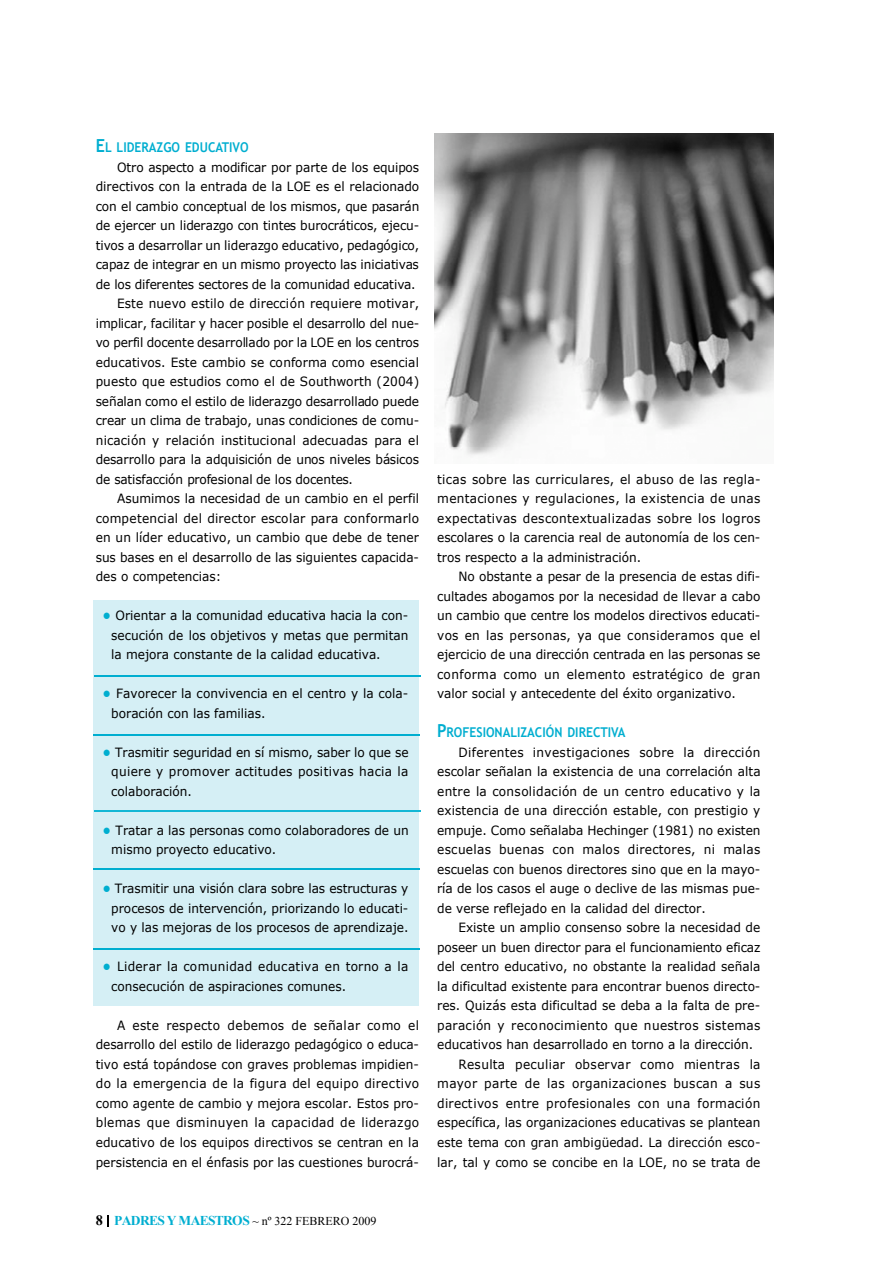
<style>
.page{position:relative;width:893px;height:1263px;background:#fff}
.page>*{position:absolute;margin:0;border:0;box-sizing:border-box;transform-origin:0 0}
.t1{font:700 13.5px "Trebuchet MS";color:#00aed0;scale:.9 1}
.t2{font:12.75px/19.5px "Verdana";color:#000;text-align:justify;scale:.95 1}
.t3{font:12.75px "Verdana";letter-spacing:.025em;color:#000;scale:.95 1}
.t4{font:12.75px "Verdana";letter-spacing:.02em;color:#000;scale:.95 1}
.t5{font:12px "Times New Roman";color:#000}
.s1{font-size:18px}
.s2{font-weight:700;color:#00aed0}
.s3{font-weight:700;font-size:14.25px}
.s4{font-weight:700;font-size:13.5px;color:#00aed0}
</style>
<div class="page">
<div style="left:93px;top:600px;width:325px;height:406px;background:#d5eff5"></div>
<hr style="left:94px;top:675px;width:326px;height:2px;background:#00aed0">
<hr style="left:93px;top:734px;width:326px;height:1px;background:#00aed0">
<hr style="left:94px;top:810px;width:326px;height:2px;background:#13b7d5">
<hr style="left:93px;top:868px;width:327px;height:1px;background:#00aed0">
<hr style="left:93px;top:948px;width:326px;height:1px;background:#00aed0">
<svg style="left:107px;top:1215px;width:2px;height:12px"></svg>
<img style="left:435px;top:133px;width:338px;height:323px">
<p class="t1" style="left:96px;top:140px;width:171px"><span class="s1">E</span>L LIDERAZGO EDUCATIVO</p>
<p class="t2" style="left:117px;top:157px;width:319px">Otro aspecto a modificar por parte de los equipos</p>
<p class="t2" style="left:96px;top:176px;width:342px">directivos con la entrada de la LOE es el relacionado</p>
<p class="t2" style="left:96px;top:196px;width:342px">con el cambio conceptual de los mismos, que pasarán</p>
<p class="t2" style="left:96px;top:216px;width:342px">de ejercer un liderazgo con tintes burocráticos, ejecu-</p>
<p class="t2" style="left:96px;top:235px;width:342px">tivos a desarrollar un liderazgo educativo, pedagógico,</p>
<p class="t2" style="left:96px;top:254px;width:342px">capaz de integrar en un mismo proyecto las iniciativas</p>
<p class="t2" style="left:96px;top:274px;width:338px">de los diferentes sectores de la comunidad educativa.</p>
<p class="t2" style="left:117px;top:293px;width:320px">Este nuevo estilo de dirección requiere motivar,</p>
<p class="t2" style="left:96px;top:313px;width:342px">implicar, facilitar y hacer posible el desarrollo del nue-</p>
<p class="t2" style="left:96px;top:333px;width:342px">vo perfil docente desarrollado por la LOE en los centros</p>
<p class="t2" style="left:96px;top:352px;width:342px">educativos. Este cambio se conforma como esencial</p>
<p class="t2" style="left:96px;top:371px;width:342px">puesto que estudios como el de Southworth (2004)</p>
<p class="t2" style="left:96px;top:391px;width:342px">señalan como el estilo de liderazgo desarrollado puede</p>
<p class="t2" style="left:96px;top:410px;width:342px">crear un clima de trabajo, unas condiciones de comu-</p>
<p class="t2" style="left:96px;top:430px;width:342px">nicación y relación institucional adecuadas para el</p>
<p class="t2" style="left:96px;top:450px;width:342px">desarrollo para la adquisición de unos niveles básicos</p>
<p class="t2" style="left:96px;top:469px;width:272px">de satisfacción profesional de los docentes.</p>
<p class="t2" style="left:117px;top:488px;width:319px">Asumimos la necesidad de un cambio en el perfil</p>
<p class="t4" style="left:96px;top:510px;width:342px">competencial del director escolar para conformarlo</p>
<p class="t2" style="left:96px;top:527px;width:342px">en un líder educativo, un cambio que debe de tener</p>
<p class="t2" style="left:96px;top:547px;width:342px">sus bases en el desarrollo de las siguientes capacida-</p>
<p class="t2" style="left:96px;top:567px;width:134px">des o competencias:</p>
<p class="t2" style="left:111px;top:605px;width:314px;text-indent:-9px"><span class="s2">•</span> Orientar a la comunidad educativa hacia la con&shy;secución de los objetivos y metas que permitan la mejora constante de la calidad educativa.</p>
<p class="t2" style="left:111px;top:684px;width:314px;text-indent:-9px"><span class="s2">•</span> Favorecer la convivencia en el centro y la cola&shy;boración con las familias.</p>
<p class="t2" style="left:111px;top:742px;width:315px;text-indent:-9px"><span class="s2">•</span> Trasmitir seguridad en sí mismo, saber lo que se quiere y promover actitudes positivas hacia la colaboración.</p>
<p class="t2" style="left:111px;top:820px;width:314px;text-indent:-9px"><span class="s2">•</span> Tratar a las personas como colaboradores de un mismo proyecto educativo.</p>
<p class="t2" style="left:111px;top:878px;width:314px;text-indent:-9px"><span class="s2">•</span> Trasmitir una visión clara sobre las estructuras y procesos de intervención, priorizando lo educati&shy;vo y las mejoras de los procesos de aprendizaje.</p>
<p class="t2" style="left:111px;top:956px;width:314px;text-indent:-9px"><span class="s2">•</span> Liderar la comunidad educativa en torno a la consecución de aspiraciones comunes.</p>
<p class="t2" style="left:96px;top:1015px;width:342px;text-indent:21px">A este respecto debemos de señalar como el desarrollo del estilo de liderazgo pedagógico o educa&shy;tivo está topándose con graves problemas impidien&shy;do la emergencia de la figura del equipo directivo como agente de cambio y mejora escolar. Estos pro&shy;blemas que disminuyen la capacidad de liderazgo educativo de los equipos directivos se centran en la persistencia en el énfasis por las cuestiones burocrá-</p>
<p class="t2" style="left:437px;top:469px;width:342px">ticas sobre las curriculares, el abuso de las regla&shy;mentaciones y regulaciones, la existencia de unas expectativas descontextualizadas sobre los logros escolares o la carencia real de autonomía de los cen&shy;tros respecto a la administración.</p>
<p class="t2" style="left:437px;top:567px;width:342px;text-indent:21px">No obstante a pesar de la presencia de estas difi&shy;cultades abogamos por la necesidad de llevar a cabo un cambio que centre los modelos directivos educati&shy;vos en las personas, ya que consideramos que el ejercicio de una dirección centrada en las personas se conforma como un elemento estratégico de gran valor social y antecedente del éxito organizativo.</p>
<p class="t1" style="left:437px;top:725px;width:211px"><span class="s1">P</span>ROFESIONALIZACIÓN DIRECTIVA</p>
<p class="t2" style="left:437px;top:742px;width:342px;text-indent:21px">Diferentes investigaciones sobre la dirección escolar señalan la existencia de una correlación alta entre la consolidación de un centro educativo y la existencia de una dirección estable, con prestigio y empuje. Como señalaba Hechinger (1981) no existen escuelas buenas con malos directores, ni malas escuelas con buenos directores sino que en la mayo&shy;ría de los casos el auge o declive de las mismas pue&shy;de verse reflejado en la calidad del director.</p>
<p class="t2" style="left:458px;top:918px;width:319px">Existe un amplio consenso sobre la necesidad de</p>
<p class="t2" style="left:437px;top:937px;width:342px">poseer un buen director para el funcionamiento eficaz</p>
<p class="t2" style="left:437px;top:956px;width:342px">del centro educativo, no obstante la realidad señala</p>
<p class="t2" style="left:437px;top:976px;width:342px">la dificultad existente para encontrar buenos directo-</p>
<p class="t2" style="left:437px;top:995px;width:342px">res. Quizás esta dificultad se deba a la falta de pre-</p>
<p class="t3" style="left:437px;top:1017px;width:342px">paración y reconocimiento que nuestros sistemas</p>
<p class="t2" style="left:437px;top:1035px;width:334px">educativos han desarrollado en torno a la dirección.</p>
<p class="t3" style="left:458px;top:1056px;width:320px">Resulta peculiar observar como mientras la</p>
<p class="t3" style="left:437px;top:1075px;width:342px">mayor parte de las organizaciones buscan a sus</p>
<p class="t3" style="left:437px;top:1095px;width:342px">directivos entre profesionales con una formación</p>
<p class="t2" style="left:437px;top:1112px;width:342px">específica, las organizaciones educativas se plantean</p>
<p class="t2" style="left:437px;top:1132px;width:342px">este tema con gran ambigüedad. La dirección esco-</p>
<p class="t2" style="left:437px;top:1152px;width:342px">lar, tal y como se concibe en la LOE, no se trata de</p>
<p class="t5" style="left:96px;top:1214px;width:282px"><span class="s3">8</span> <span class="s4">PADRESY MAESTROS</span> ~ nº 322 FEBRERO 2009</p>
</div>
